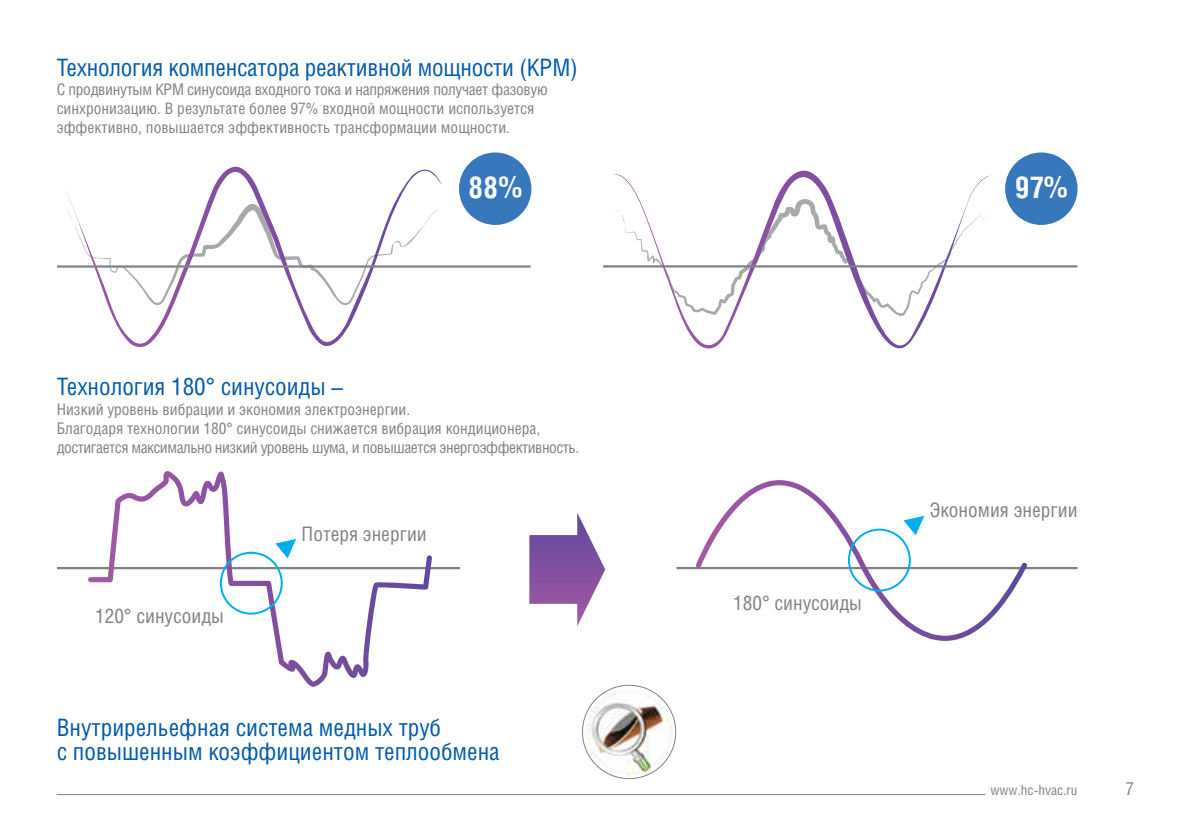
<style>
.page{position:relative;width:1191px;height:840px;background:#fff}
.page>*{position:absolute;margin:0;border:0;box-sizing:border-box;transform-origin:0 0}
.t1{font:700 30px "Helios Cond C";color:#fff}
.t2{font:24px/24px "Helios Cond C";color:#005baa}
.t3{font:20px "Helios Cond C";color:#808285}
.t4{font:18px "Helios Cond C";color:#808285}
.t5{font:16px/19.2px "Helios Cond C";color:#808285}
.t6{font:14px "Helios Cond C";color:#808285}
</style>
<div class="page">
<hr style="left:57px;top:793px;width:928px;height:1px;background:#808285">
<svg style="left:529px;top:513px;width:76px;height:113px"></svg>
<img style="left:582px;top:686px;width:93px;height:91px">
<svg style="left:612px;top:170px;width:379px;height:179px"></svg>
<hr style="left:603px;top:265px;width:474px;height:2px;background:#808285">
<div style="left:1005px;top:152px;width:72px;height:73px;background:#3777bc;border-radius:50%"></div>
<svg style="left:65px;top:167px;width:376px;height:180px"></svg>
<hr style="left:57px;top:265px;width:473px;height:2px;background:#808285">
<div style="left:459px;top:152px;width:72px;height:73px;background:#3777bc;border-radius:50%"></div>
<hr style="left:676px;top:566px;width:401px;height:3px;background:#808285">
<svg style="left:695px;top:480px;width:332px;height:160px"></svg>
<div style="left:848px;top:528px;width:62px;height:63px;border:2px solid #00aeef;border-radius:50%"></div>
<svg style="left:903px;top:515px;width:21px;height:20px"></svg>
<hr style="left:57px;top:566px;width:403px;height:3px;background:#808285">
<svg style="left:88px;top:471px;width:344px;height:215px"></svg>
<div style="left:220px;top:551px;width:63px;height:63px;border:2px solid #00aeef;border-radius:50%"></div>
<svg style="left:275px;top:538px;width:21px;height:20px"></svg>
<h2 class="t2" style="left:57px;top:55px;width:523px">Технология компенсатора реактивной мощности (КРМ)</h2>
<p class="t5" style="left:57px;top:79px;width:492px">С продвинутым КРМ синусоида входного тока и напряжения получает фазовую синхронизацию. В результате более 97% входной мощности используется эффективно, повышается эффективность трансформации мощности.</p>
<h1 class="t1" style="left:468px;top:169px;width:56px">88%</h1>
<h1 class="t1" style="left:1014px;top:169px;width:55px">97%</h1>
<h2 class="t2" style="left:57px;top:374px;width:288px">Технология 180° синусоиды –</h2>
<p class="t5" style="left:57px;top:399px;width:524px">Низкий уровень вибрации и экономия электроэнергии.<br>Благодаря технологии 180° синусоиды снижается вибрация кондиционера, достигается максимально низкий уровень шума, и повышается энергоэффективность.</p>
<p class="t3" style="left:95px;top:604px;width:130px">120° синусоиды</p>
<p class="t3" style="left:302px;top:521px;width:127px">Потеря энергии</p>
<h2 class="t2" style="left:57px;top:715px;width:444px">Внутрирельефная система медных труб<br>с повышенным коэффициентом теплообмена</h2>
<p class="t3" style="left:733px;top:591px;width:130px">180° синусоиды</p>
<p class="t3" style="left:929px;top:498px;width:149px">Экономия энергии</p>
<p class="t6" style="left:990px;top:780px;width:88px">www.hc-hvac.ru</p>
<p class="t4" style="left:1125px;top:776px;width:10px">7</p>
</div>
